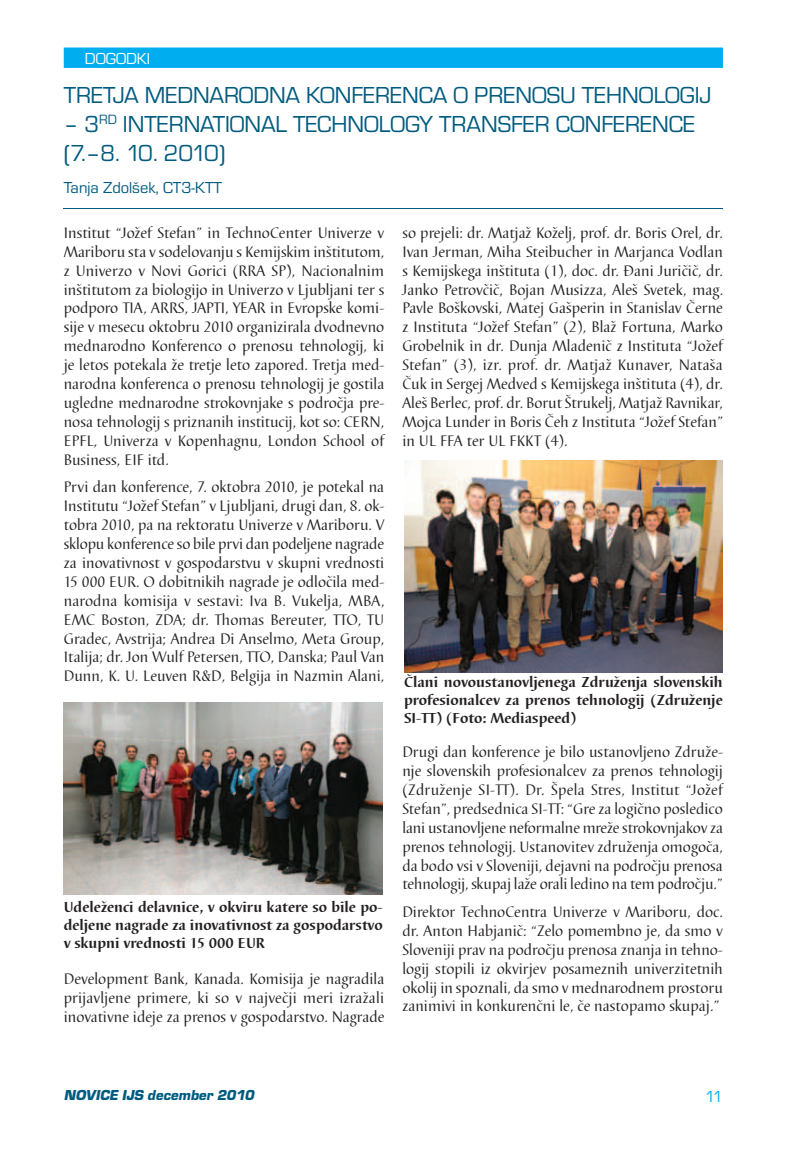
<style>
.page{position:relative;width:808px;height:1149px;background:#fff}
.page>*{position:absolute;margin:0;border:0;box-sizing:border-box;transform-origin:0 0}
.t1{font:24px "Eurostile TEE";color:#005b7f}
.t2{font:16.5px "Eurostile TEE";color:#005b7f}
.t3{font:16.5px "Eurostile TEE";color:#fff}
.t4{font:16.5px "Eurostile TEE";color:#00aeef}
.t5{font:15.75px/18.9px "Barbedor TEE";color:#231f20;text-align:justify}
.t6{font:700 15px/18px "Barbedor TEE";color:#231f20;text-align:justify}
.t7{font:italic 15px "Eurostile TEE Blac";color:#005b7f}
</style>
<div class="page">
<div style="left:64px;top:47px;width:659px;height:21px;background:#00aeef;border:2px solid #00aeef"></div>
<hr style="left:64px;top:208px;width:659px;height:1px;background:#005b7f">
<img style="left:64px;top:702px;width:319px;height:192px">
<img style="left:404px;top:460px;width:319px;height:212px">
<p class="t3" style="left:85px;top:49px;width:67px">DOGODKI</p>
<h1 class="t1" style="left:64px;top:82px;width:258px">TRETJA MEDNARODNA KONF</h1>
<h1 class="t1" style="left:363px;top:82px;width:274px">ERENCA O PRENOSU TEHNOLO</h1>
<h1 class="t1" style="left:680px;top:82px;width:33px">GIJ</h1>
<h1 class="t1" style="left:64px;top:111px;width:182px">– 3<sup>RD</sup> INTERNATIONAL</h1>
<h1 class="t1" style="left:293px;top:111px;width:70px">TECHNOLO</h1>
<h1 class="t1" style="left:405px;top:111px;width:166px">GY TRANSFER CONF</h1>
<h1 class="t1" style="left:613px;top:111px;width:83px">ERENCE</h1>
<h1 class="t1" style="left:64px;top:140px;width:163px">(7.–8. 10. 2010)</h1>
<p class="t2" style="left:64px;top:179px;width:151px">TANJA ZDOLŠEK, CT3-KTT</p>
<p class="t5" style="left:64px;top:223px;width:322px">Institut “Jožef Stefan” in TechnoCenter Univerze v Mariboru sta v sodelovanju s Kemijskim inštitutom, z Univerzo v Novi Gorici (RRA SP), Nacionalnim inštitutom za biologijo in Univerzo v Ljubljani ter s podporo TIA, ARRS, JAPTI, YEAR in Evropske komi&shy;sije v mesecu oktobru 2010 organizirala dvodnevno mednarodno Konferenco o prenosu tehnologij, ki je letos potekala že tretje leto zapored. Tretja med&shy;narodna konferenca o prenosu tehnologij je gostila ugledne mednarodne strokovnjake s področja pre&shy;nosa tehnologij s priznanih institucij, kot so: CERN, EPFL, Univerza v Kopenhagnu, London School of Business, EIF itd.</p>
<p class="t5" style="left:64px;top:478px;width:322px">Prvi dan konference, 7. oktobra 2010, je potekal na Institutu “Jožef Stefan” v Ljubljani, drugi dan, 8. ok&shy;tobra 2010, pa na rektoratu Univerze v Mariboru. V sklopu konference so bile prvi dan podeljene nagrade za inovativnost v gospodarstvu v skupni vrednosti 15 000 EUR. O dobitnikih nagrade je odločila med&shy;narodna komisija v sestavi: Iva B. Vukelja, MBA, EMC Boston, ZDA; dr. Thomas Bereuter, TTO, TU Gradec, Avstrija; Andrea Di Anselmo, Meta Group, Italija; dr. Jon Wulf Petersen, TTO, Danska; Paul Van Dunn, K. U. Leuven R&amp;D, Belgija in Nazmin Alani,</p>
<p class="t5" style="left:402px;top:223px;width:322px">so prejeli: dr. Matjaž Koželj, prof. dr. Boris Orel, dr.<br>Ivan Jerman, Miha Steibucher in Marjanca Vodlan s Kemijskega inštituta (1), doc. dr. Đani Juričič, dr.<br>Janko Petrovčič, Bojan Musizza, Aleš Svetek, mag.<br>Pavle Boškovski, Matej Gašperin in Stanislav Černe z Instituta “Jožef Stefan” (2), Blaž Fortuna, Marko Grobelnik in dr. Dunja Mladenič z Instituta “Jožef Stefan” (3), izr. prof. dr. Matjaž Kunaver, Nataša Čuk in Sergej Medved s Kemijskega inštituta (4), dr.<br>Aleš Berlec, prof. dr. Borut Štrukelj, Matjaž Ravnikar, Mojca Lunder in Boris Čeh z Instituta “Jožef Stefan” in UL FFA ter UL FKKT (4).</p>
<p class="t6" style="left:404px;top:673px;width:320px">Člani novoustanovljenega Združenja slovenskih profesionalcev za prenos tehnologij (Združenje SI-TT) (Foto: Mediaspeed)</p>
<p class="t6" style="left:64px;top:897px;width:320px">Udeleženci delavnice, v okviru katere so bile po&shy;deljene nagrade za inovativnost za gospodarstvo v skupni vrednosti 15 000 EUR</p>
<p class="t5" style="left:64px;top:969px;width:322px">Development Bank, Kanada. Komisija je nagradila prijavljene primere, ki so v največji meri izražali inovativne ideje za prenos v gospodarstvo. Nagrade</p>
<p class="t5" style="left:402px;top:742px;width:322px">Drugi dan konference je bilo ustanovljeno Združe&shy;nje slovenskih profesionalcev za prenos tehnologij (Združenje SI-TT). Dr. Špela Stres, Institut “Jožef Stefan”, predsednica SI-TT: “Gre za logično posledico lani ustanovljene neformalne mreže strokovnjakov za prenos tehnologij. Ustanovitev združenja omogoča, da bodo vsi v Sloveniji, dejavni na področju prenosa tehnologij, skupaj laže orali ledino na tem področju.”</p>
<p class="t5" style="left:402px;top:902px;width:322px">Direktor TechnoCentra Univerze v Mariboru, doc. dr. Anton Habjanič: “Zelo pomembno je, da smo v Sloveniji prav na področju prenosa znanja in tehno&shy;logij stopili iz okvirjev posameznih univerzitetnih okolij in spoznali, da smo v mednarodnem prostoru zanimivi in konkurenčni le, če nastopamo skupaj.”</p>
<p class="t7" style="left:64px;top:1085px;width:195px">NOVICE IJS december 2010</p>
<p class="t4" style="left:705px;top:1087px;width:19px">11</p>
</div>
